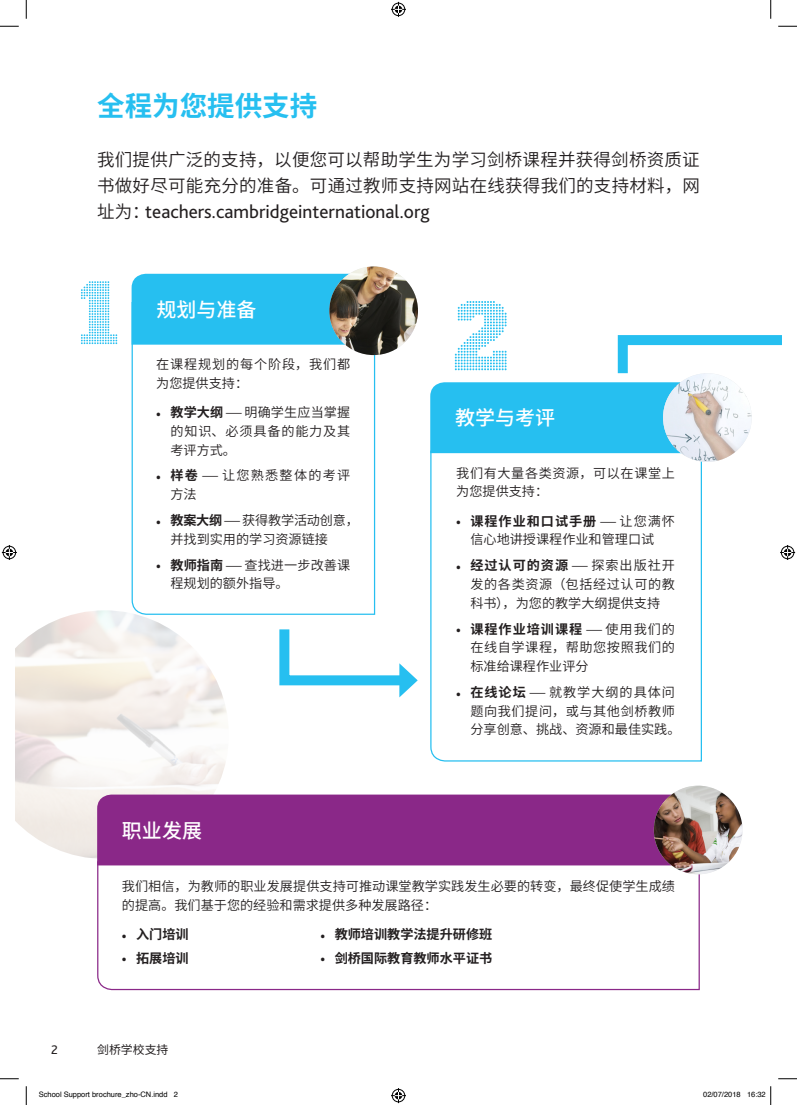
<style>
.page{position:relative;width:797px;height:1105px;background:#fff}
.page>*{position:absolute;margin:0;border:0;box-sizing:border-box;transform-origin:0 0}
.t1{font:700 27.5px "Noto Sans CJ Ksc";color:#26bff0}
.t2{font:500 20px "Noto Sans CJ Ksc";color:#fff}
.t3{font:19.25px "Bliss Pro";color:#231f20}
.t4{font:600 17.5px/26.2px "Noto Sans CJ Ksc";letter-spacing:.015em;color:#231f20}
.t5{font:600 13.12px/18.8px "Noto Sans CJ Ksc";letter-spacing:.005em;color:#231f20;text-align:justify;scale:1.5 1}
.t6{font:600 13.12px/18.8px "Noto Sans CJ Ksc";letter-spacing:.005em;color:#231f20}
.t7{font:600 13.12px/18.8px "Noto Sans CJ Ksc";letter-spacing:.045em;color:#231f20;scale:1.5 1}
.t8{font:700 13.12px "Noto Sans CJ Ksc";color:#231f20}
.t9{font:600 13.12px/18.8px "Noto Sans CJ Ksc";letter-spacing:.045em;color:#231f20}
.t10{font:600 13.12px/18.8px "Noto Sans CJ Ksc";letter-spacing:.065em;color:#231f20}
.t11{font:600 13.12px/18.8px "Noto Sans CJ Ksc";letter-spacing:.095em;color:#231f20;scale:1.5 1}
.t12{font:13.12px "Bliss Pro";color:#231f20}
.t13{font:11.88px "Noto Sans CJ Ksc";color:#231f20}
.t14{font:7.5px "Helvetica";color:#000}
.s1{font-family:"Noto Sans CJ Ksc";font-weight:600;font-size:17.5px}
.s2{font-family:"Bliss Pro";font-weight:700;font-size:14.5px}
.s3{font-weight:700}
.s4{font-family:"Bliss Pro";font-size:14.5px}
</style>
<div class="page">
<img style="left:16px;top:610px;width:211px;height:249px">
<svg style="left:279px;top:629px;width:138px;height:68px"></svg>
<svg style="left:81px;top:281px;width:36px;height:63px"></svg>
<svg style="left:131px;top:301px;width:245px;height:314px"></svg>
<div style="left:132px;top:274px;width:215px;height:71px;background:#26bff0"></div>
<img style="left:329px;top:266px;width:89px;height:89px;border-radius:44px">
<svg style="left:430px;top:453px;width:272px;height:309px"></svg>
<img style="left:663px;top:373px;width:88px;height:89px;border-radius:44px">
<svg style="left:430px;top:301px;width:351px;height:152px"></svg>
<svg style="left:97px;top:865px;width:603px;height:126px"></svg>
<div style="left:97px;top:794px;width:574px;height:71px;background:#8a2888"></div>
<img style="left:654px;top:786px;width:88px;height:88px;border-radius:44px">
<svg style="left:0;top:25px;width:19px;height:2px"></svg>
<svg style="left:778px;top:25px;width:19px;height:2px"></svg>
<svg style="left:0;top:1078px;width:19px;height:1px"></svg>
<svg style="left:778px;top:1078px;width:19px;height:1px"></svg>
<svg style="left:25px;top:0;width:2px;height:19px"></svg>
<svg style="left:25px;top:1086px;width:2px;height:19px"></svg>
<svg style="left:770px;top:0;width:1px;height:19px"></svg>
<svg style="left:391px;top:2px;width:15px;height:15px"></svg>
<svg style="left:391px;top:1088px;width:15px;height:15px"></svg>
<svg style="left:2px;top:545px;width:15px;height:15px"></svg>
<svg style="left:780px;top:545px;width:15px;height:15px"></svg>
<svg style="left:770px;top:1086px;width:1px;height:19px"></svg>
<h1 class="t1" style="left:97px;top:90px;width:221px">全程为您提供支持</h1>
<h3 class="t4" style="left:97px;top:147px;width:604px">我们提供广泛的支持，以便您可以帮助学生为学习剑桥课程并获得剑桥资质证书做好尽可能充分的准备。可通过教师支持网站在线获得我们的支持材料，网</h3>
<h3 class="t3" style="left:97px;top:200px;width:334px"><span class="s1">址为：</span>teachers.cambridgeinternational.org</h3>
<h2 class="t2" style="left:156px;top:298px;width:101px">规划与准备</h2>
<p class="t10" style="left:156px;top:355px;width:195px">在课程规划的每个阶段，我们都为您提供支持：</p>
<p class="t5" style="left:170px;top:403px;width:121px;text-indent:-14px"><span class="s2">•</span> <span class="s3">教学大纲</span>—明确学生应当掌握的知识、必须具备的能力及其考评方式。</p>
<p class="t11" style="left:170px;top:467px;width:121px;text-indent:-14px"><span class="s2">•</span> <span class="s3">样卷</span> —让您熟悉整体的考评方法</p>
<p class="t5" style="left:170px;top:511px;width:127px;text-indent:-14px"><span class="s2">•</span> <span class="s3">教案大纲</span>—获得教学活动创意，并找到实用的学习资源链接</p>
<p class="t5" style="left:170px;top:556px;width:121px;text-indent:-14px"><span class="s2">•</span> <span class="s3">教师指南</span>—查找进一步改善课程规划的额外指导。</p>
<h2 class="t2" style="left:122px;top:819px;width:81px">职业发展</h2>
<h2 class="t2" style="left:455px;top:407px;width:101px">教学与考评</h2>
<p class="t9" style="left:456px;top:464px;width:220px">我们有大量各类资源，可以在课堂上为您提供支持：</p>
<p class="t5" style="left:456px;top:512px;width:147px;text-align:center"><span class="s2">•</span> <span class="s3">课程作业和口试手册</span> —让您满怀信心地讲授课程作业和管理口试</p>
<p class="t5" style="left:470px;top:556px;width:138px;text-indent:-14px"><span class="s2">•</span> <span class="s3">经过认可的资源</span> —探索出版社开发的各类资源（包括经过认可的教科书），为您的教学大纲提供支持</p>
<p class="t5" style="left:470px;top:620px;width:138px;text-indent:-14px"><span class="s2">•</span> <span class="s3">课程作业培训课程</span> —使用我们的在线自学课程，帮助您按照我们的标准给课程作业评分</p>
<p class="t7" style="left:470px;top:683px;width:141px;text-indent:-14px"><span class="s2">•</span> <span class="s3">在线论坛</span> —就教学大纲的具体问题向我们提问，或与其他剑桥教师分享创意、挑战、资源和最佳实践。</p>
<p class="t6" style="left:122px;top:877px;width:554px">我们相信，为教师的职业发展提供支持可推动课堂教学实践发生必要的转变，最终促使学生成绩的提高。我们基于您的经验和需求提供多种发展路径：</p>
<p class="t8" style="left:122px;top:927px;width:68px"><span class="s4">•</span> 入门培训</p>
<p class="t8" style="left:320px;top:927px;width:173px"><span class="s4">•</span> 教师培训教学法提升研修班</p>
<p class="t8" style="left:122px;top:950px;width:68px"><span class="s4">•</span> 拓展培训</p>
<p class="t8" style="left:320px;top:950px;width:173px"><span class="s4">•</span> 剑桥国际教育教师水平证书</p>
<p class="t12" style="left:51px;top:1041px;width:8px">2</p>
<p class="t13" style="left:97px;top:1043px;width:73px">剑桥学校支持</p>
<p class="t14" style="left:39px;top:1089px;width:141px">School Support brochure_zho-CN.indd 2</p>
<p class="t14" style="left:703px;top:1089px;width:64px">02/07/2018 16:32</p>
</div>
